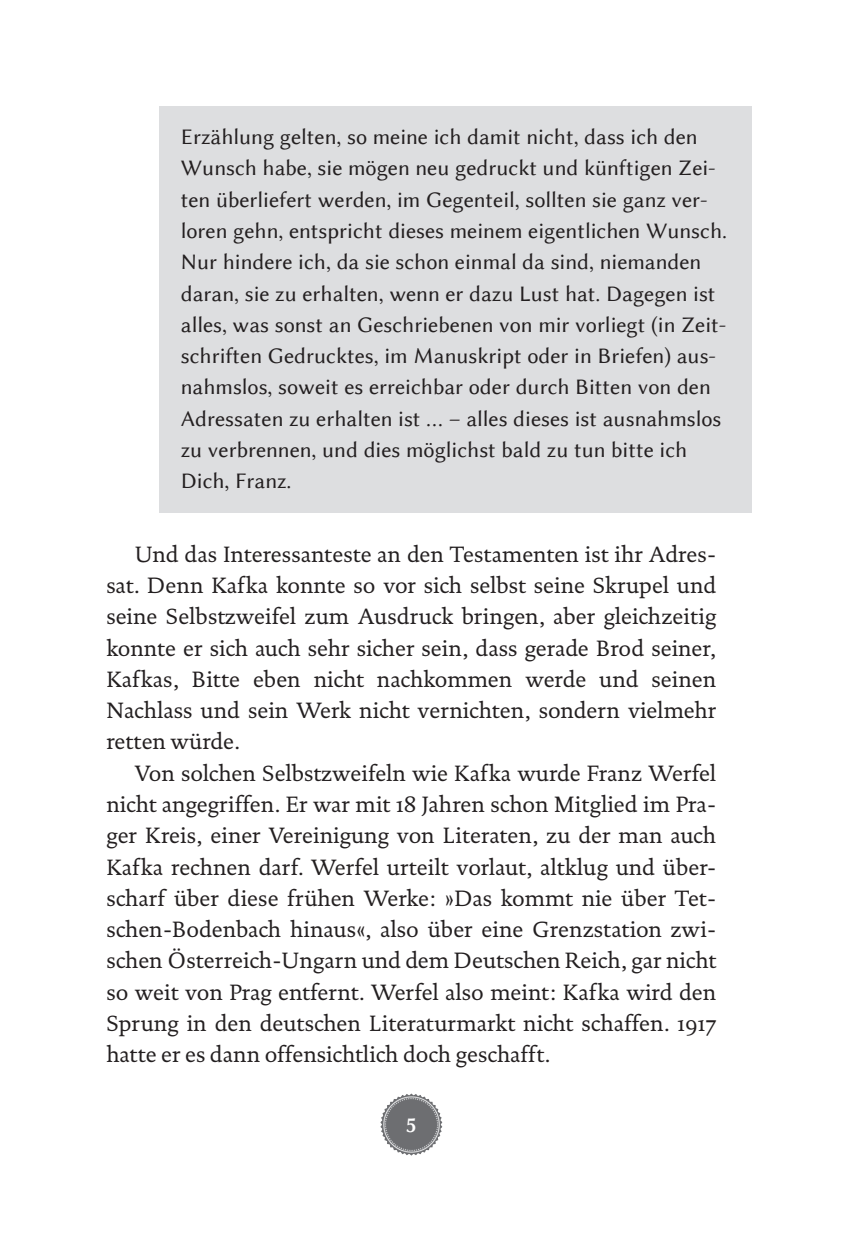
<style>
.page{position:relative;width:851px;height:1248px;background:#fff}
.page>*{position:absolute;margin:0;border:0;box-sizing:border-box;transform-origin:0 0}
.t1{font:22.5px/31.2px "Documenta 130408";letter-spacing:-.005em;color:#231f20;text-align:justify}
.t2{font:22.5px/31.2px "Lin Biolinum";color:#231f20}
.t3{font:22.5px "Lin Biolinum B";color:#fff}
</style>
<div class="page">
<div style="left:159px;top:106px;width:592px;height:407px;background:#dddee0"></div>
<p class="t2" style="left:181px;top:121px;width:547px">Erzählung gelten, so meine ich damit nicht, dass ich den Wunsch habe, sie mögen neu gedruckt und künftigen Zei&shy;ten überliefert werden, im Gegenteil, sollten sie ganz ver&shy;loren gehn, entspricht dieses meinem eigentlichen Wunsch.<br>Nur hindere ich, da sie schon einmal da sind, niemanden daran, sie zu erhalten, wenn er dazu Lust hat. Dagegen ist alles, was sonst an Geschriebenen von mir vorliegt (in Zeit&shy;schriften Gedrucktes, im Manuskript oder in Briefen) aus&shy;nahmslos, soweit es erreichbar oder durch Bitten von den Adressaten zu erhalten ist … – alles dieses ist ausnahmslos zu verbrennen, und dies möglichst bald zu tun bitte ich Dich, Franz.</p>
<p class="t1" style="left:106px;top:538px;width:611px;text-indent:28px">Und das Interessanteste an den Testamenten ist ihr Adres&shy;sat. Denn Kafka konnte so vor sich selbst seine Skrupel und seine Selbstzweifel zum Ausdruck bringen, aber gleichzeitig konnte er sich auch sehr sicher sein, dass gerade Brod seiner, Kafkas, Bitte eben nicht nachkommen werde und seinen Nachlass und sein Werk nicht vernichten, sondern vielmehr retten würde.</p>
<p class="t1" style="left:106px;top:756px;width:611px;text-indent:28px">Von solchen Selbstzweifeln wie Kafka wurde Franz Werfel nicht angegriffen. Er war mit 18 Jahren schon Mitglied im Pra&shy;ger Kreis, einer Vereinigung von Literaten, zu der man auch Kafka rechnen darf. Werfel urteilt vorlaut, altklug und über&shy;scharf über diese frühen Werke: »Das kommt nie über Tet&shy;schen-Bodenbach hinaus«, also über eine Grenzstation zwi&shy;schen Österreich-Ungarn und dem Deutschen Reich, gar nicht so weit von Prag entfernt. Werfel also meint: Kafka wird den Sprung in den deutschen Literaturmarkt nicht schaffen. 1917 hatte er es dann offensichtlich doch geschafft.</p>
<p class="t3" style="left:405px;top:1111px;width:13px">5</p>
</div>
